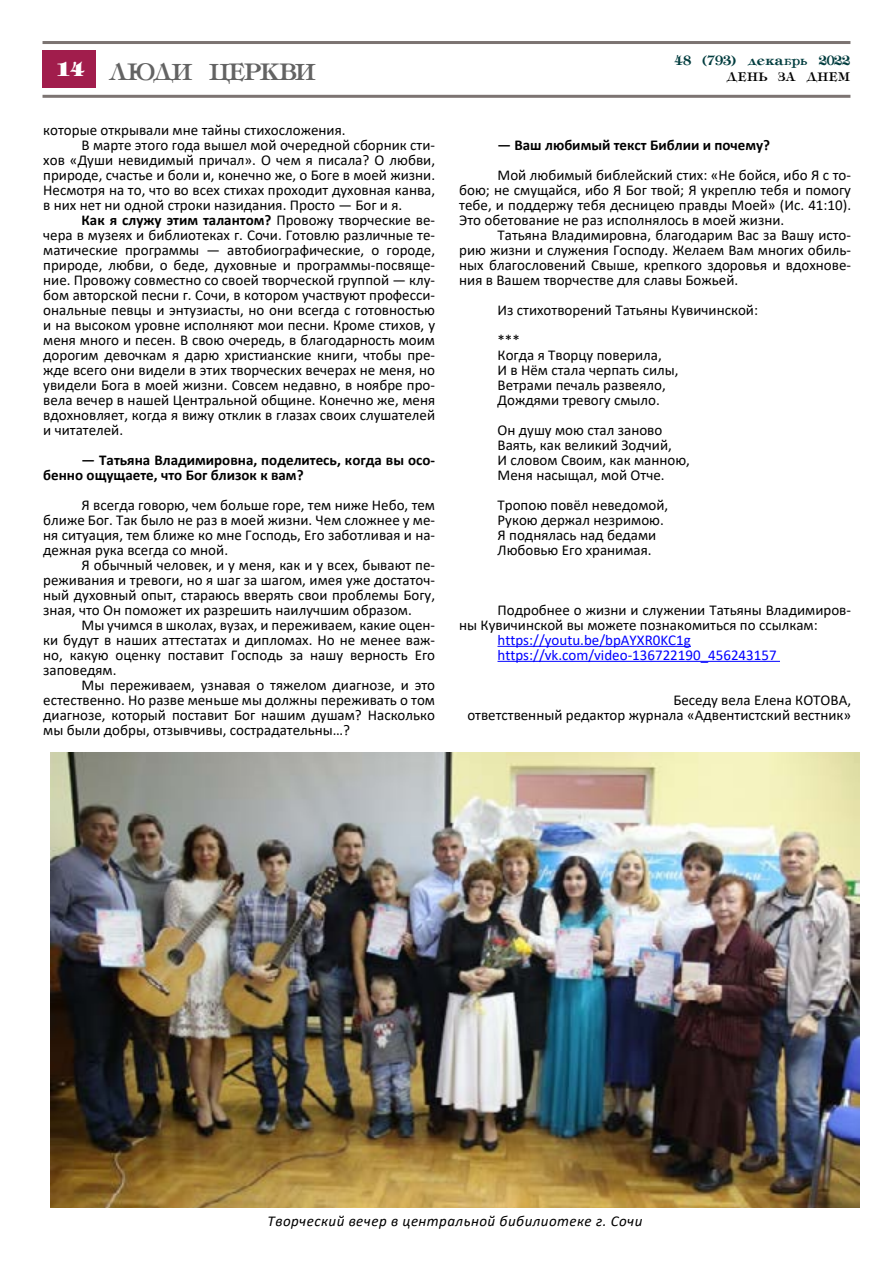
<style>
.page{position:relative;width:893px;height:1263px;background:#fff}
.page>*{position:absolute;margin:0;border:0;box-sizing:border-box;transform-origin:0 0}
.t1{font:28.5px "Tiffany";letter-spacing:-.07em;color:#636363}
.t2{font:16.5px "Tiffany";color:#003c3e}
.t3{font:15px/15px "Calibri";color:#000;text-align:justify}
.t4{font:700 15px/15px "Calibri";color:#000}
.t5{font:15px/15px "Calibri";color:#00f}
.t6{font:italic 15px "Calibri";letter-spacing:.03em;color:#000}
.t7{font:15px "Tiffany";color:#000}
.s1{font-family:"Tiff";font-weight:800;font-size:24px;color:#fff}
.s2{font-weight:400}
</style>
<div class="page">
<hr style="left:43px;top:41px;width:807px;height:3px;background:#7c7472">
<hr style="left:43px;top:95px;width:807px;height:3px;background:#7c7472">
<div style="left:43px;top:51px;width:53px;height:37px;background:#a11d4c"></div>
<hr style="left:497px;top:646px;width:194px;height:1px;background:#00f">
<hr style="left:497px;top:661px;width:283px;height:1px;background:#00f">
<img style="left:51px;top:753px;width:808px;height:455px">
<p class="t2" style="left:674px;top:52px;width:178px">48 (793) декабрь 2022</p>
<h1 class="t1" style="left:58px;top:57px;width:260px"><span class="s1">14</span> ЛЮДИ ЦЕРКВИ</h1>
<p class="t7" style="left:727px;top:69px;width:125px">ДЕНЬ ЗА ДНЕМ</p>
<p class="t3" style="left:43px;top:122px;width:304px">которые открывали мне тайны стихосложения.</p>
<p class="t3" style="left:82px;top:137px;width:355px">В марте этого года вышел мой очередной сборник сти-</p>
<p class="t3" style="left:43px;top:152px;width:393px">хов «Души невидимый причал». О чем я писала? О любви,</p>
<p class="t3" style="left:43px;top:167px;width:393px">природе, счастье и боли и, конечно же, о Боге в моей жизни.</p>
<p class="t3" style="left:43px;top:182px;width:393px">Несмотря на то, что во всех стихах проходит духовная канва,</p>
<p class="t3" style="left:43px;top:197px;width:361px">в них нет ни одной строки назидания. Просто — Бог и я.</p>
<p class="t4" style="left:82px;top:212px;width:355px">Как я служу этим талантом? <span class="s2">Провожу творческие ве-</span></p>
<p class="t3" style="left:43px;top:227px;width:393px">чера в музеях и библиотеках г. Сочи. Готовлю различные те-</p>
<p class="t3" style="left:43px;top:242px;width:393px">матические программы — автобиографические, о городе,</p>
<p class="t3" style="left:43px;top:257px;width:393px">природе, любви, о беде, духовные и программы-посвяще-</p>
<p class="t3" style="left:43px;top:272px;width:393px">ние. Провожу совместно со своей творческой группой — клу-</p>
<p class="t3" style="left:43px;top:287px;width:393px">бом авторской песни г. Сочи, в котором участвуют професси-</p>
<p class="t3" style="left:43px;top:302px;width:393px">ональные певцы и энтузиасты, но они всегда с готовностью</p>
<p class="t3" style="left:43px;top:317px;width:393px">и на высоком уровне исполняют мои песни. Кроме стихов, у</p>
<p class="t3" style="left:43px;top:332px;width:393px">меня много и песен. В свою очередь, в благодарность моим</p>
<p class="t3" style="left:43px;top:347px;width:393px">дорогим девочкам я дарю христианские книги, чтобы пре-</p>
<p class="t3" style="left:43px;top:362px;width:393px">жде всего они видели в этих творческих вечерах не меня, но</p>
<p class="t3" style="left:43px;top:377px;width:393px">увидели Бога в моей жизни. Совсем недавно, в ноябре про-</p>
<p class="t3" style="left:43px;top:392px;width:393px">вела вечер в нашей Центральной общине. Конечно же, меня</p>
<p class="t3" style="left:43px;top:407px;width:393px">вдохновляет, когда я вижу отклик в глазах своих слушателей</p>
<p class="t3" style="left:43px;top:422px;width:81px">и читателей.</p>
<p class="t4" style="left:43px;top:452px;width:393px;text-indent:38px">— Татьяна Владимировна, поделитесь, когда вы осо&shy;бенно ощущаете, что Бог близок к вам?</p>
<p class="t3" style="left:43px;top:497px;width:393px;text-indent:38px">Я всегда говорю, чем больше горе, тем ниже Небо, тем ближе Бог. Так было не раз в моей жизни. Чем сложнее у ме&shy;ня ситуация, тем ближе ко мне Господь, Его заботливая и на&shy;дежная рука всегда со мной.</p>
<p class="t3" style="left:43px;top:557px;width:393px;text-indent:38px">Я обычный человек, и у меня, как и у всех, бывают пе&shy;реживания и тревоги, но я шаг за шагом, имея уже достаточ&shy;ный духовный опыт, стараюсь вверять свои проблемы Богу, зная, что Он поможет их разрешить наилучшим образом.</p>
<p class="t3" style="left:43px;top:617px;width:393px;text-indent:38px">Мы учимся в школах, вузах, и переживаем, какие оцен&shy;ки будут в наших аттестатах и дипломах. Но не менее важ&shy;но, какую оценку поставит Господь за нашу верность Его заповедям.</p>
<p class="t3" style="left:43px;top:677px;width:393px;text-indent:38px">Мы переживаем, узнавая о тяжелом диагнозе, и это естественно. Но разве меньше мы должны переживать о том диагнозе, который поставит Бог нашим душам? Насколько мы были добры, отзывчивы, сострадательны…?</p>
<p class="t4" style="left:497px;top:137px;width:274px">— Ваш любимый текст Библии и почему?</p>
<p class="t3" style="left:459px;top:167px;width:393px;text-indent:38px">Мой любимый библейский стих: «Не бойся, ибо Я с то&shy;бою; не смущайся, ибо Я Бог твой; Я укреплю тебя и помогу тебе, и поддержу тебя десницею правды Моей» (Ис. 41:10).<br>Это обетование не раз исполнялось в моей жизни.</p>
<p class="t3" style="left:459px;top:227px;width:393px;text-indent:38px">Татьяна Владимировна, благодарим Вас за Вашу исто&shy;рию жизни и служения Господу. Желаем Вам многих обиль&shy;ных благословений Свыше, крепкого здоровья и вдохнове&shy;ния в Вашем творчестве для славы Божьей.</p>
<p class="t3" style="left:497px;top:294px;width:262px;line-height:30px">Из стихотворений Татьяны Кувичинской: ***</p>
<p class="t3" style="left:497px;top:347px;width:182px;text-align:left">Когда я Творцу поверила,<br>И в Нём стала черпать силы,<br>Ветрами печаль развеяло,<br>Дождями тревогу смыло.</p>
<p class="t3" style="left:497px;top:422px;width:194px;text-align:left">Он душу мою стал заново<br>Ваять, как великий Зодчий,<br>И словом Своим, как манною,<br>Меня насыщал, мой Отче.</p>
<p class="t3" style="left:497px;top:497px;width:172px;text-align:left">Тропою повёл неведомой,<br>Рукою держал незримою.<br>Я поднялась над бедами<br>Любовью Его хранимая.</p>
<p class="t3" style="left:459px;top:602px;width:393px;text-indent:38px">Подробнее о жизни и служении Татьяны Владимиров&shy;ны Кувичинской вы можете познакомиться по ссылкам:</p>
<p class="t5" style="left:497px;top:632px;width:281px">https://youtu.be/bpAYXR0KC1g https://vk.com/video-136722190_456243157</p>
<p class="t3" style="left:467px;top:692px;width:385px;text-align:right">Беседу вела Елена КОТОВА,<br>ответственный редактор журнала «Адвентистский вестник»</p>
<p class="t6" style="left:268px;top:1211px;width:376px">Творческий вечер в центральной бибилиотеке г. Сочи</p>
</div>
